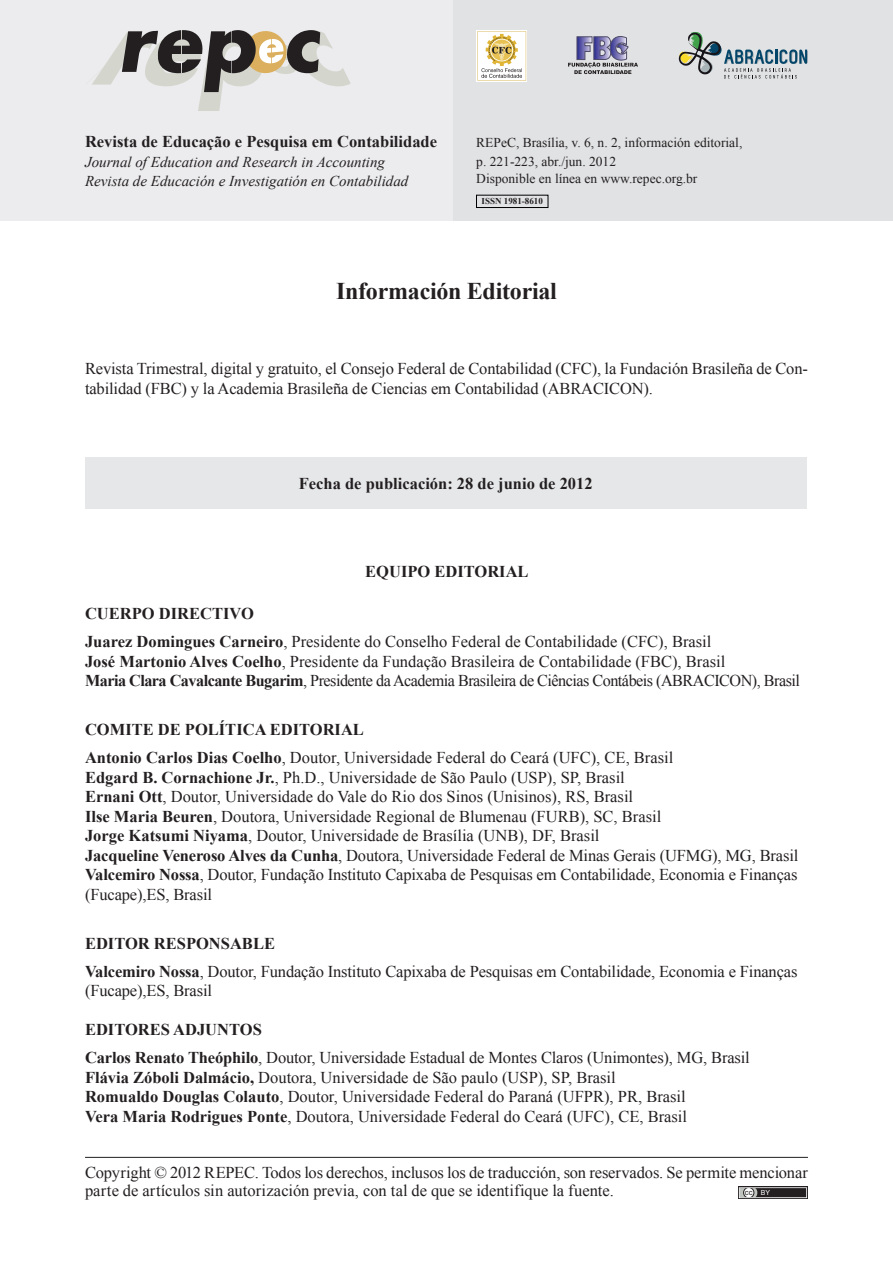
<style>
.page{position:relative;width:893px;height:1263px;background:#fff}
.page>*{position:absolute;margin:0;border:0;box-sizing:border-box;transform-origin:0 0}
.t1{font:700 24px "Times New Roman";letter-spacing:-.01em;color:#231f20}
.t2{font:16.5px/19.5px "Times New Roman";letter-spacing:-.01em;color:#231f20}
.t3{font:16.5px/19.5px "Times New Roman";letter-spacing:-.03em;color:#231f20}
.t4{font:700 16.5px "Times New Roman";color:#231f20}
.t5{font:italic 15px/19.2px "Times New Roman";color:#231f20}
.t6{font:13.5px "Times New Roman";color:#231f20}
.t7{font:700 9px "Times New Roman";color:#231f20}
.t8{font:7.5px "Arial";color:#231f20}
.s1{font-weight:700}
.s2{font-size:7.05px;color:#fff}
</style>
<div class="page">
<div style="left:0;top:0;width:454px;height:220px;background:#ececee"></div>
<div style="left:454px;top:0;width:439px;height:220px;background:#e1e2e4"></div>
<svg style="left:92px;top:30px;width:259px;height:81px"></svg>
<hr style="left:85px;top:1157px;width:723px;height:1px;background:#231f20">
<svg style="left:568px;top:36px;width:70px;height:38px"></svg>
<svg style="left:476px;top:30px;width:51px;height:52px"></svg>
<svg style="left:477px;top:31px;width:49px;height:50px;background:#e7ddbf"></svg>
<svg style="left:678px;top:32px;width:130px;height:47px"></svg>
<svg style="left:738px;top:1186px;width:70px;height:13px"></svg>
<svg style="left:739px;top:1187px;width:68px;height:11px"></svg>
<div style="left:476px;top:195px;width:72px;height:13px;border:1px solid #000"></div>
<div style="left:85px;top:457px;width:721px;height:52px;background:#e6e7e9"></div>
<p class="t4" style="left:85px;top:131px;width:354px">Revista de Educação e Pesquisa em Contabilidade</p>
<p class="t5" style="left:85px;top:152px;width:325px">Journal of Education and Research in Accounting<br>Revista de Educación e Investigatión en Contabilidad</p>
<p class="t6" style="left:476px;top:134px;width:268px">REPeC, Brasília, v. 6, n. 2, información editorial,</p>
<p class="t6" style="left:476px;top:169px;width:223px">Disponible en línea en www.repec.org.br</p>
<p class="t7" style="left:482px;top:195px;width:63px">ISSN 1981-8610</p>
<p class="t6" style="left:476px;top:152px;width:141px">p. 221-223, abr./jun. 2012</p>
<h1 class="t1" style="left:336px;top:275px;width:222px">Información Editorial</h1>
<p class="t2" style="left:85px;top:359px;width:724px">Revista Trimestral, digital y gratuito, el Consejo Federal de Contabilidad (CFC), la Fundación Brasileña de Con&shy;tabilidad (FBC) y la Academia Brasileña de Ciencias em Contabilidad (ABRACICON).</p>
<p class="t4" style="left:299px;top:472px;width:295px">Fecha de publicación: 28 de junio de 2012</p>
<p class="t4" style="left:365px;top:560px;width:165px">EQUIPO EDITORIAL</p>
<p class="t2" style="left:85px;top:599px;width:628px;line-height:27.9px"><span class="s1">CUERPO DIRECTIVO<br>Juarez Domingues Carneiro</span>, Presidente do Conselho Federal de Contabilidade (CFC), Brasil</p>
<p class="t3" style="left:85px;top:651px;width:716px"><span class="s1">José Martonio Alves Coelho</span>, Presidente da Fundação Brasileira de Contabilidade (FBC), Brasil<br><span class="s1">Maria Clara Cavalcante Bugarim</span>, Presidente da Academia Brasileira de Ciências Contábeis (ABRACICON), Brasil</p>
<p class="t2" style="left:85px;top:715px;width:590px;line-height:27.9px"><span class="s1">COMITE DE POLÍTICA EDITORIAL<br>Antonio Carlos Dias Coelho</span>, Doutor, Universidade Federal do Ceará (UFC), CE, Brasil</p>
<p class="t2" style="left:85px;top:767px;width:715px"><span class="s1">Edgard B. Cornachione Jr.</span>, Ph.D., Universidade de São Paulo (USP), SP, Brasil<br><span class="s1">Ernani Ott</span>, Doutor, Universidade do Vale do Rio dos Sinos (Unisinos), RS, Brasil<br><span class="s1">Ilse Maria Beuren</span>, Doutora, Universidade Regional de Blumenau (FURB), SC, Brasil<br><span class="s1">Jorge Katsumi Niyama</span>, Doutor, Universidade de Brasília (UNB), DF, Brasil<br><span class="s1">Jacqueline Veneroso Alves da Cunha</span>, Doutora, Universidade Federal de Minas Gerais (UFMG), MG, Brasil <span class="s1">Valcemiro Nossa</span>, Doutor, Fundação Instituto Capixaba de Pesquisas em Contabilidade, Economia e Finanças (Fucape),ES, Brasil</p>
<p class="t2" style="left:85px;top:929px;width:714px;line-height:27.9px"><span class="s1">EDITOR RESPONSABLE<br>Valcemiro Nossa</span>, Doutor, Fundação Instituto Capixaba de Pesquisas em Contabilidade, Economia e Finanças</p>
<p class="t2" style="left:85px;top:980px;width:129px">(Fucape),ES, Brasil</p>
<p class="t2" style="left:85px;top:1015px;width:666px;line-height:27.9px"><span class="s1">EDITORES ADJUNTOS<br>Carlos Renato Theóphilo</span>, Doutor, Universidade Estadual de Montes Claros (Unimontes), MG, Brasil</p>
<p class="t2" style="left:85px;top:1067px;width:604px"><span class="s1">Flávia Zóboli Dalmácio,</span> Doutora, Universidade de São paulo (USP), SP, Brasil<br><span class="s1">Romualdo Douglas Colauto</span>, Doutor, Universidade Federal do Paraná (UFPR), PR, Brasil<br><span class="s1">Vera Maria Rodrigues Ponte</span>, Doutora, Universidade Federal do Ceará (UFC), CE, Brasil</p>
<p class="t2" style="left:85px;top:1163px;width:724px;line-height:18px">Copyright © 2012 REPEC. Todos los derechos, inclusos los de traducción, son reservados. Se permite mencionar parte de artículos sin autorización previa, con tal de que se identifique la fuente.</p>
<p class="t8" style="left:745px;top:1187px;width:27px">cc <span class="s2">BY</span></p>
</div>
